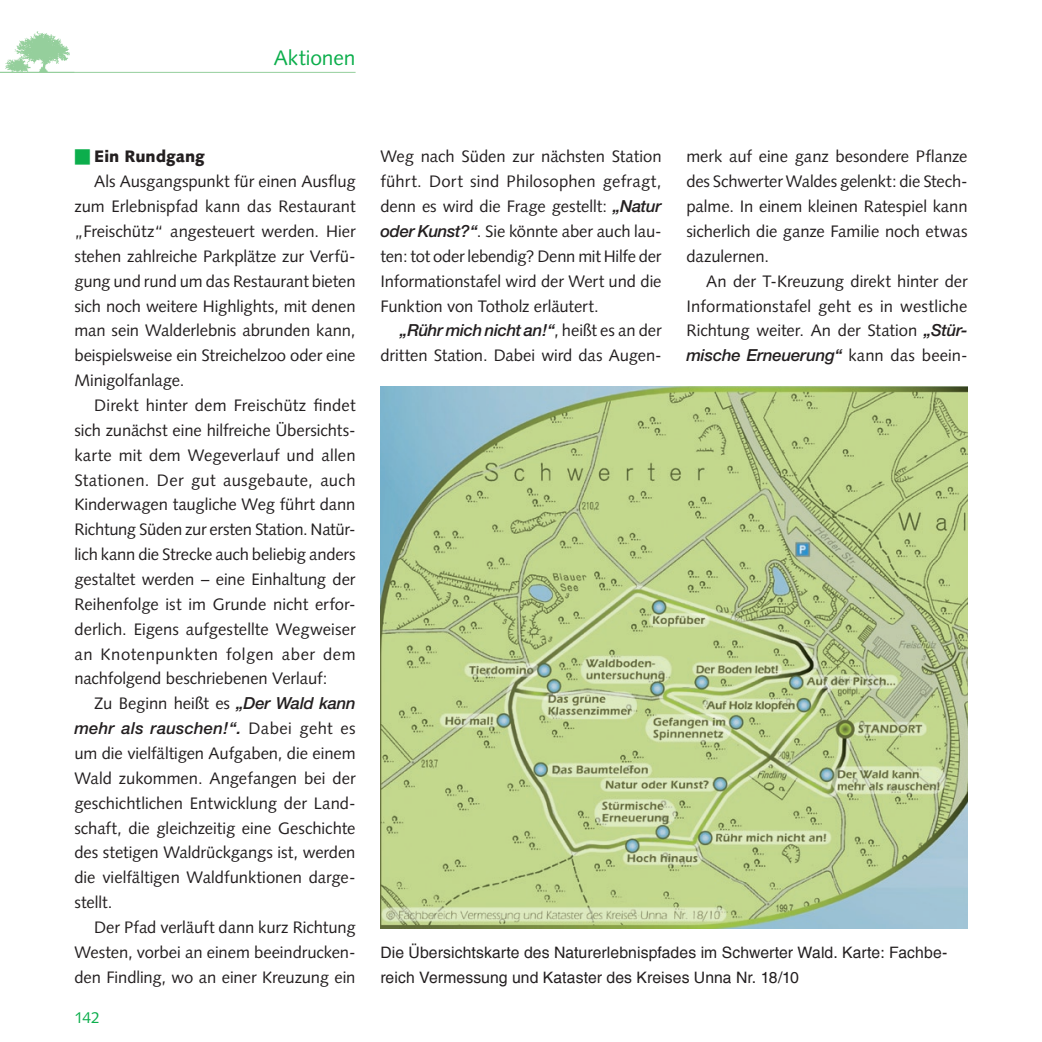
<style>
.page{position:relative;width:1042px;height:1042px;background:#fff}
.page>*{position:absolute;margin:0;border:0;box-sizing:border-box;transform-origin:0 0}
.t1{font:21px "Syntax";letter-spacing:-.005em;color:#0cae4c}
.t2{font:16.62px/24.8px "Syntax";letter-spacing:-.005em;color:#231f20;text-align:justify}
.t3{font:italic 500 16.62px "Helvetica Neue";letter-spacing:-.01em;color:#231f20}
.t4{font:16.62px "Syntax";letter-spacing:.02em;color:#231f20}
.t5{font:italic 500 16.62px "Helvetica Neue";letter-spacing:.015em;color:#231f20}
.t6{font:16.62px "Syntax";letter-spacing:.035em;color:#231f20}
.t7{font:900 16.62px "Syntax";letter-spacing:.005em;color:#231f20}
.t8{font:15.75px/24.8px "Helvetica";letter-spacing:.005em;color:#231f20}
.t9{font:15.75px "Syntax";color:#0cae4c}
.s1{color:#0cae4c}
.s2{font-family:"Helvetica Neue";font-weight:500;font-style:italic}
.s3{font-family:"Syntax";font-weight:400;font-style:normal}
</style>
<div class="page">
<hr style="left:0;top:72px;width:356px;height:1px;background:#95cf9c">
<img style="left:0;top:31px;width:71px;height:41px">
<img style="left:380px;top:387px;width:587px;height:541px">
<p class="t1" style="left:274px;top:46px;width:83px">Aktionen</p>
<p class="t7" style="left:74px;top:147px;width:132px"><span class="s1">■</span> Ein Rundgang</p>
<p class="t2" style="left:94px;top:169px;width:263px">Als Ausgangspunkt für einen Ausflug</p>
<p class="t2" style="left:74px;top:194px;width:283px">zum Erlebnispfad kann das Restaurant</p>
<p class="t2" style="left:74px;top:219px;width:283px">„Freischütz“ angesteuert werden. Hier</p>
<p class="t2" style="left:74px;top:244px;width:283px">stehen zahlreiche Parkplätze zur Verfü-</p>
<p class="t2" style="left:74px;top:269px;width:283px">gung und rund um das Restaurant bieten</p>
<p class="t2" style="left:74px;top:293px;width:283px">sich noch weitere Highlights, mit denen</p>
<p class="t2" style="left:74px;top:318px;width:283px">man sein Walderlebnis abrunden kann,</p>
<p class="t2" style="left:74px;top:343px;width:283px">beispielsweise ein Streichelzoo oder eine</p>
<p class="t2" style="left:74px;top:368px;width:112px">Minigolfanlage.</p>
<p class="t2" style="left:94px;top:393px;width:263px">Direkt hinter dem Freischütz findet</p>
<p class="t2" style="left:74px;top:418px;width:283px">sich zunächst eine hilfreiche Übersichts-</p>
<p class="t2" style="left:74px;top:442px;width:283px">karte mit dem Wegeverlauf und allen</p>
<p class="t4" style="left:74px;top:470px;width:283px">Stationen. Der gut ausgebaute, auch</p>
<p class="t2" style="left:74px;top:492px;width:283px">Kinderwagen taugliche Weg führt dann</p>
<p class="t2" style="left:74px;top:517px;width:283px">Richtung Süden zur ersten Station. Natür-</p>
<p class="t2" style="left:74px;top:542px;width:283px">lich kann die Strecke auch beliebig anders</p>
<p class="t2" style="left:74px;top:567px;width:283px">gestaltet werden – eine Einhaltung der</p>
<p class="t2" style="left:74px;top:592px;width:283px">Reihenfolge ist im Grunde nicht erfor-</p>
<p class="t2" style="left:74px;top:616px;width:283px">derlich. Eigens aufgestellte Wegweiser</p>
<p class="t6" style="left:74px;top:644px;width:283px">an Knotenpunkten folgen aber dem</p>
<p class="t2" style="left:74px;top:666px;width:254px">nachfolgend beschriebenen Verlauf:</p>
<p class="t2" style="left:94px;top:691px;width:263px">Zu Beginn heißt es <span class="s2">„Der Wald kann</span></p>
<p class="t5" style="left:74px;top:718px;width:283px">mehr als rauschen!“. <span class="s3">Dabei geht es</span></p>
<p class="t2" style="left:74px;top:741px;width:283px">um die vielfältigen Aufgaben, die einem Wald zukommen. Angefangen bei der geschichtlichen Entwicklung der Land&shy;schaft, die gleichzeitig eine Geschichte des stetigen Waldrückgangs ist, werden die vielfältigen Waldfunktionen darge&shy;stellt.</p>
<p class="t2" style="left:74px;top:915px;width:283px;text-indent:20px">Der Pfad verläuft dann kurz Richtung Westen, vorbei an einem beeindrucken&shy;den Findling, wo an einer Kreuzung ein</p>
<p class="t9" style="left:74px;top:1008px;width:27px">142</p>
<p class="t2" style="left:380px;top:144px;width:283px">Weg nach Süden zur nächsten Station führt. Dort sind Philosophen gefragt, denn es wird die Frage gestellt: <span class="s2">„Natur oder Kunst?“</span>. Sie könnte aber auch lau&shy;ten: tot oder lebendig? Denn mit Hilfe der Informationstafel wird der Wert und die Funktion von Totholz erläutert.</p>
<p class="t3" style="left:400px;top:321px;width:263px">„Rühr mich nicht an!“<span class="s3">, heißt es an der</span></p>
<p class="t2" style="left:380px;top:343px;width:283px">dritten Station. Dabei wird das Augen-</p>
<p class="t2" style="left:686px;top:144px;width:283px">merk auf eine ganz besondere Pflanze des Schwerter Waldes gelenkt: die Stech&shy;palme. In einem kleinen Ratespiel kann sicherlich die ganze Familie noch etwas dazulernen.</p>
<p class="t2" style="left:686px;top:269px;width:283px;text-indent:20px">An der T-Kreuzung direkt hinter der Informationstafel geht es in westliche Richtung weiter. An der Station <span class="s2">„Stür-</span></p>
<p class="t3" style="left:686px;top:345px;width:283px">mische Erneuerung“ <span class="s3">kann das beein-</span></p>
<p class="t8" style="left:380px;top:940px;width:568px">Die Übersichtskarte des Naturerlebnispfades im Schwerter Wald. Karte: Fachbe&shy;reich Vermessung und Kataster des Kreises Unna Nr. 18/10</p>
</div>
